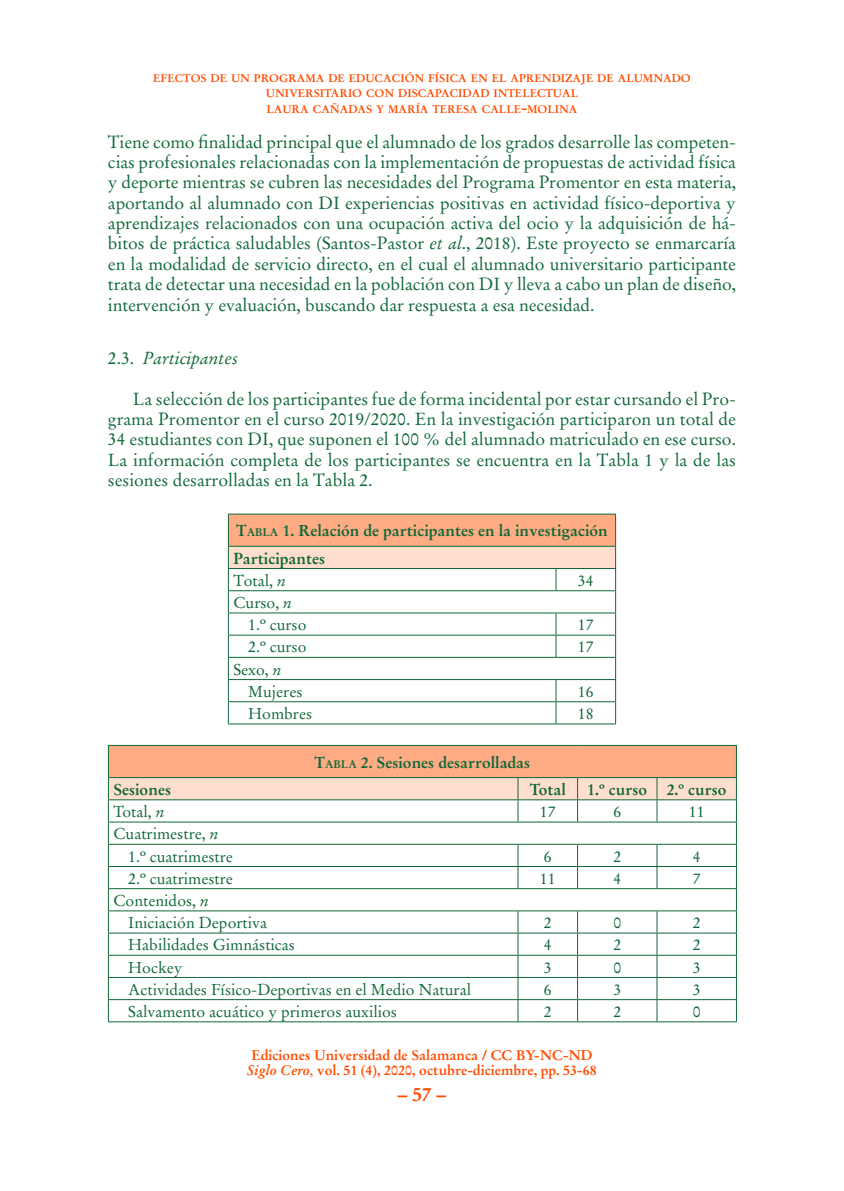
<style>
.page{position:relative;width:844px;height:1191px;background:#fff}
.page>*{position:absolute;margin:0;border:0;box-sizing:border-box;transform-origin:0 0}
.t1{font:700 19.25px "Stempel Garamond";color:#ff4c00}
.TEX_de_párrafo_N_par{font:17.5px/20.3px "Stempel Garamond";color:#0f6838;text-align:justify}
.TEX_Cab_Cur{font:italic 17.5px "Stempel Garamond";color:#0f6838}
.t2{font:15.75px "Stempel Garamond";color:#0f6838}
.t3{font:700 15.75px "Stempel Garamond";color:#0f6838}
.t4{font:700 14px/15.8px "Stempel Garamond";color:#ff4c00}
.t5{font:700 11.03px/15.8px "Stempel Garamond";color:#ff4c00;text-align:center}
.s1{font-size:15.75px}
.s2{font-style:italic}
.s3{font-style:normal}
.s4{font-style:inherit}
.s5{font-size:11.03px}
.s6{font-weight:400}
</style>
<div class="page">
<div style="left:228px;top:514px;width:387px;height:32px;background:#ffac85"></div>
<div style="left:228px;top:546px;width:387px;height:22px;background:#ffdecd"></div>
<hr style="left:228px;top:513px;width:328px;height:1px;background:#0f6838">
<hr style="left:228px;top:514px;width:1px;height:32px;background:#0f6838">
<hr style="left:556px;top:513px;width:60px;height:1px;background:#0f6838">
<hr style="left:615px;top:514px;width:1px;height:32px;background:#0f6838">
<hr style="left:228px;top:546px;width:328px;height:1px;background:#0f6838">
<hr style="left:556px;top:546px;width:60px;height:1px;background:#0f6838">
<hr style="left:228px;top:568px;width:328px;height:1px;background:#0f6838">
<hr style="left:556px;top:568px;width:60px;height:1px;background:#0f6838">
<svg style="left:555px;top:569px;width:1px;height:21px"></svg>
<hr style="left:228px;top:590px;width:328px;height:1px;background:#0f6838">
<hr style="left:556px;top:590px;width:60px;height:1px;background:#0f6838">
<hr style="left:228px;top:612px;width:328px;height:1px;background:#0f6838">
<hr style="left:556px;top:612px;width:60px;height:1px;background:#0f6838">
<hr style="left:228px;top:634px;width:328px;height:1px;background:#0f6838">
<hr style="left:556px;top:634px;width:60px;height:1px;background:#0f6838">
<svg style="left:555px;top:613px;width:1px;height:44px"></svg>
<hr style="left:228px;top:657px;width:328px;height:1px;background:#0f6838">
<hr style="left:556px;top:657px;width:60px;height:1px;background:#0f6838">
<hr style="left:228px;top:679px;width:328px;height:1px;background:#0f6838">
<hr style="left:556px;top:679px;width:60px;height:1px;background:#0f6838">
<hr style="left:228px;top:701px;width:328px;height:1px;background:#0f6838">
<svg style="left:228px;top:547px;width:1px;height:176px"></svg>
<hr style="left:556px;top:701px;width:60px;height:1px;background:#0f6838">
<svg style="left:555px;top:680px;width:1px;height:43px"></svg>
<svg style="left:615px;top:547px;width:1px;height:176px"></svg>
<hr style="left:228px;top:723px;width:328px;height:1px;background:#0f6838">
<hr style="left:556px;top:723px;width:60px;height:1px;background:#0f6838">
<div style="left:108px;top:745px;width:628px;height:32px;background:#ffac85"></div>
<hr style="left:108px;top:745px;width:410px;height:1px;background:#0f6838">
<hr style="left:108px;top:746px;width:1px;height:31px;background:#0f6838">
<hr style="left:518px;top:745px;width:59px;height:1px;background:#0f6838">
<hr style="left:577px;top:745px;width:79px;height:1px;background:#0f6838">
<hr style="left:656px;top:745px;width:80px;height:1px;background:#0f6838">
<hr style="left:735px;top:746px;width:1px;height:31px;background:#0f6838">
<svg style="left:108px;top:777px;width:628px;height:244px"></svg>
<hr style="left:108px;top:1021px;width:410px;height:1px;background:#0f6838">
<hr style="left:518px;top:1021px;width:59px;height:1px;background:#0f6838">
<hr style="left:577px;top:1021px;width:79px;height:1px;background:#0f6838">
<hr style="left:656px;top:1021px;width:80px;height:1px;background:#0f6838">
<p class="t5" style="left:153px;top:70px;width:539px">EFECTOS DE UN PROGRAMA DE EDUCACIÓN FÍSICA EN EL APRENDIZAJE DE ALUMNADO<br>UNIVERSITARIO CON DISCAPACIDAD INTELECTUAL<br>LAURA CAÑADAS Y MARÍA TERESA CALLE<span class="s1">-</span>MOLINA</p>
<p class="TEX_de_párrafo_N_par" style="left:108px;top:131px;width:629px">Tiene como finalidad principal que el alumnado de los grados desarrolle las competen&shy;cias profesionales relacionadas con la implementación de propuestas de actividad física y deporte mientras se cubren las necesidades del Programa Promentor en esta materia, aportando al alumnado con DI experiencias positivas en actividad físico-deportiva y aprendizajes relacionados con una ocupación activa del ocio y la adquisición de há&shy;bitos de práctica saludables (Santos-Pastor <span class="s2">et al</span>., 2018). Este proyecto se enmarcaría en la modalidad de servicio directo, en el cual el alumnado universitario participante trata de detectar una necesidad en la población con DI y lleva a cabo un plan de diseño, intervención y evaluación, buscando dar respuesta a esa necesidad.</p>
<p class="TEX_Cab_Cur" style="left:108px;top:347px;width:131px"><span class="s3">2.3.</span> Participantes</p>
<p class="TEX_de_párrafo_N_par" style="left:108px;top:388px;width:629px;text-indent:25px">La selección de los participantes fue de forma incidental por estar cursando el Pro&shy;grama Promentor en el curso 2019/2020. En la investigación participaron un total de 34 estudiantes con DI, que suponen el 100 % del alumnado matriculado en ese curso.<br>La información completa de los participantes se encuentra en la Tabla 1 y la de las sesiones desarrolladas en la Tabla 2.</p>
<p class="t3" style="left:236px;top:521px;width:373px"><span class="s4">T</span><span class="s5">ABLA</span> 1. Relación de participantes en la investigación</p>
<p class="t3" style="left:233px;top:548px;width:93px">Participantes</p>
<p class="t2" style="left:233px;top:571px;width:54px">Total, <span class="s2">n</span></p>
<p class="t2" style="left:577px;top:571px;width:17px">34</p>
<p class="t2" style="left:233px;top:593px;width:60px">Curso, <span class="s2">n</span></p>
<p class="t2" style="left:248px;top:615px;width:60px">1.º curso</p>
<p class="t2" style="left:577px;top:615px;width:17px">17</p>
<p class="t2" style="left:248px;top:637px;width:60px">2.º curso</p>
<p class="t2" style="left:577px;top:637px;width:17px">17</p>
<p class="t2" style="left:233px;top:659px;width:50px">Sexo, <span class="s2">n</span></p>
<p class="t2" style="left:248px;top:682px;width:56px">Mujeres</p>
<p class="t2" style="left:577px;top:682px;width:17px">16</p>
<p class="t2" style="left:248px;top:704px;width:65px">Hombres</p>
<p class="t2" style="left:577px;top:704px;width:17px">18</p>
<p class="t3" style="left:314px;top:752px;width:217px"><span class="s4">T</span><span class="s5">ABLA</span> 2. Sesiones desarrolladas</p>
<p class="t3" style="left:113px;top:779px;width:59px">Sesiones</p>
<p class="t3" style="left:529px;top:779px;width:38px">Total</p>
<p class="t3" style="left:587px;top:779px;width:61px">1.º curso</p>
<p class="t3" style="left:666px;top:779px;width:61px">2.º curso</p>
<p class="t2" style="left:113px;top:802px;width:53px">Total, <span class="s2">n</span></p>
<p class="t2" style="left:539px;top:802px;width:17px">17</p>
<p class="t2" style="left:613px;top:802px;width:9px">6</p>
<p class="t2" style="left:688px;top:802px;width:17px">11</p>
<p class="t2" style="left:113px;top:824px;width:106px">Cuatrimestre, <span class="s2">n</span></p>
<p class="t2" style="left:128px;top:846px;width:106px">1.º cuatrimestre</p>
<p class="t2" style="left:543px;top:846px;width:9px">6</p>
<p class="t2" style="left:613px;top:846px;width:9px">2</p>
<p class="t2" style="left:692px;top:846px;width:9px">4</p>
<p class="t2" style="left:128px;top:869px;width:106px">2.º cuatrimestre</p>
<p class="t2" style="left:539px;top:869px;width:17px">11</p>
<p class="t2" style="left:613px;top:869px;width:9px">4</p>
<p class="t2" style="left:692px;top:869px;width:9px">7</p>
<p class="t2" style="left:113px;top:891px;width:97px">Contenidos, <span class="s2">n</span></p>
<p class="t2" style="left:128px;top:913px;width:140px">Iniciación Deportiva</p>
<p class="t2" style="left:543px;top:913px;width:9px">2</p>
<p class="t2" style="left:613px;top:913px;width:9px">0</p>
<p class="t2" style="left:692px;top:913px;width:9px">2</p>
<p class="t2" style="left:128px;top:935px;width:168px">Habilidades Gimnásticas</p>
<p class="t2" style="left:543px;top:935px;width:9px">4</p>
<p class="t2" style="left:613px;top:935px;width:9px">2</p>
<p class="t2" style="left:692px;top:935px;width:9px">2</p>
<p class="t2" style="left:128px;top:957px;width:56px">Hockey</p>
<p class="t2" style="left:543px;top:957px;width:9px">3</p>
<p class="t2" style="left:613px;top:957px;width:9px">0</p>
<p class="t2" style="left:692px;top:957px;width:9px">3</p>
<p class="t2" style="left:128px;top:979px;width:344px">Actividades Físico-Deportivas en el Medio Natural</p>
<p class="t2" style="left:543px;top:979px;width:9px">6</p>
<p class="t2" style="left:613px;top:979px;width:9px">3</p>
<p class="t2" style="left:692px;top:979px;width:9px">3</p>
<p class="t2" style="left:128px;top:1002px;width:270px">Salvamento acuático y primeros auxilios</p>
<p class="t2" style="left:543px;top:1002px;width:9px">2</p>
<p class="t2" style="left:613px;top:1002px;width:9px">2</p>
<p class="t2" style="left:692px;top:1002px;width:9px">0</p>
<p class="t4" style="left:247px;top:1046px;width:351px">Ediciones Universidad de Salamanca / CC BY-NC-ND<br><span class="s2">Siglo Cero</span><span class="s6">,</span> vol. 51 (4), 2020, octubre-diciembre, pp. 53-68</p>
<p class="t1" style="left:398px;top:1082px;width:50px">– 57 –</p>
</div>
